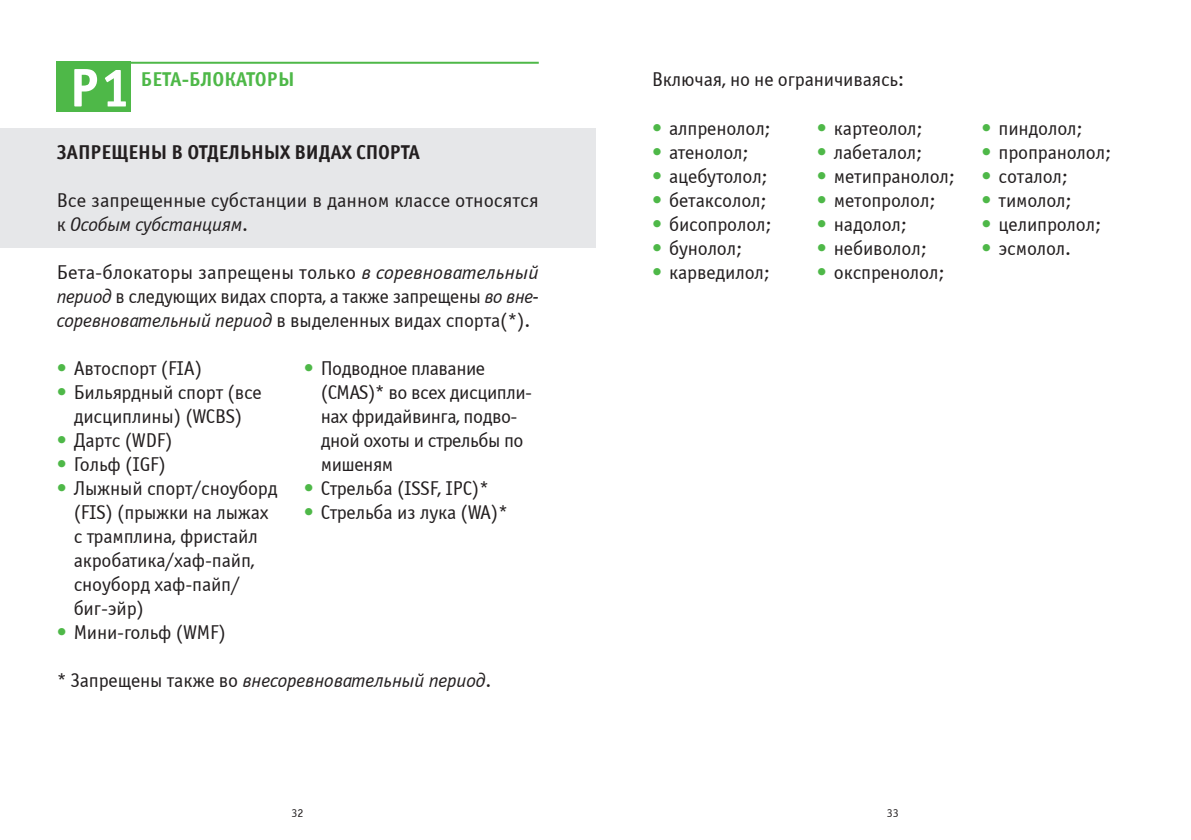
<style>
.page{position:relative;width:1191px;height:840px;background:#fff}
.page>*{position:absolute;margin:0;border:0;box-sizing:border-box;transform-origin:0 0}
.t1{font:700 54.6px "Officina Sans Win C";color:#fff}
.t2{font:20px/24px "Officina Sans Win C";letter-spacing:-.01em;color:#231f20}
.t3{font:italic 20px "Officina Sans Win C";letter-spacing:-.01em;color:#231f20}
.t4{font:700 20px "Officina Sans Win C";letter-spacing:-.01em;color:#231f20}
.t5{font:700 20px "Officina Sans Win C";color:#4eb848}
.t6{font:12px "Officina Sans Win C";color:#231f20}
.s1{font-style:italic}
.s2{color:#4eb848}
.s3{font-style:normal}
</style>
<div class="page">
<div style="left:0;top:128px;width:595px;height:119px;background:#e6e7e9"></div>
<div style="left:57px;top:62px;width:74px;height:50px;background:#4eb848"></div>
<hr style="left:57px;top:62px;width:482px;height:2px;background:#4eb848">
<h1 class="t1" style="left:69px;top:58px;width:63px">P1</h1>
<p class="t5" style="left:141px;top:69px;width:155px">БЕТА-БЛОКАТОРЫ</p>
<p class="t4" style="left:57px;top:141px;width:365px">ЗАПРЕЩЕНЫ В ОТДЕЛЬНЫХ ВИДАХ СПОРТА</p>
<p class="t2" style="left:57px;top:188px;width:483px">Все запрещенные субстанции в данном классе относятся к <span class="s1">Особым субстанциям</span>.</p>
<p class="t2" style="left:57px;top:260px;width:483px;text-align:justify">Бета-блокаторы запрещены только <span class="s1">в соревновательный период</span> в следующих видах спорта, а также запрещены <span class="s1">во вне&shy;соревновательный период</span> в выделенных видах спорта(*).</p>
<p class="t2" style="left:57px;top:356px;width:147px"><span class="s2">•</span> Автоспорт (FIA)</p>
<p class="t2" style="left:57px;top:380px;width:207px;text-align:center"><span class="s2">•</span> Бильярдный спорт (все дисциплины) (WCBS)</p>
<p class="t2" style="left:57px;top:428px;width:117px"><span class="s2">•</span> Дартс (WDF)</p>
<p class="t2" style="left:57px;top:452px;width:111px"><span class="s2">•</span> Гольф (IGF)</p>
<p class="t2" style="left:74px;top:476px;width:205px;text-indent:-17px"><span class="s2">•</span> Лыжный спорт/сноуборд (FIS) (прыжки на лыжах с трамплина, фристайл акробатика/хаф-пайп, сноуборд хаф-пайп/ биг-эйр)</p>
<p class="t2" style="left:57px;top:620px;width:171px"><span class="s2">•</span> Мини-гольф (WMF)</p>
<p class="t2" style="left:321px;top:356px;width:213px;text-indent:-17px"><span class="s2">•</span> Подводное плавание (CMAS)* во всех дисципли&shy;нах фридайвинга, подво&shy;дной охоты и стрельбы по мишеням</p>
<p class="t2" style="left:304px;top:476px;width:187px"><span class="s2">•</span> Стрельба (ISSF, IPC)*</p>
<p class="t2" style="left:304px;top:500px;width:206px"><span class="s2">•</span> Стрельба из лука (WA)*</p>
<p class="t3" style="left:57px;top:672px;width:436px"><span class="s3">* Запрещены также во</span> внесоревновательный период<span class="s3">.</span></p>
<p class="t2" style="left:652px;top:68px;width:253px">Включая, но не ограничиваясь:</p>
<p class="t2" style="left:652px;top:116px;width:120px"><span class="s2">•</span> алпренолол;</p>
<p class="t2" style="left:652px;top:140px;width:98px"><span class="s2">•</span> атенолол;</p>
<p class="t2" style="left:652px;top:164px;width:117px"><span class="s2">•</span> ацебутолол;</p>
<p class="t2" style="left:652px;top:188px;width:116px"><span class="s2">•</span> бетаксолол;</p>
<p class="t2" style="left:652px;top:212px;width:121px"><span class="s2">•</span> бисопролол;</p>
<p class="t2" style="left:652px;top:236px;width:92px"><span class="s2">•</span> бунолол;</p>
<p class="t2" style="left:652px;top:260px;width:119px"><span class="s2">•</span> карведилол;</p>
<p class="t2" style="left:817px;top:116px;width:107px"><span class="s2">•</span> картеолол;</p>
<p class="t2" style="left:817px;top:140px;width:107px"><span class="s2">•</span> лабеталол;</p>
<p class="t2" style="left:817px;top:164px;width:140px"><span class="s2">•</span> метипранолол;</p>
<p class="t2" style="left:817px;top:188px;width:120px"><span class="s2">•</span> метопролол;</p>
<p class="t2" style="left:817px;top:212px;width:92px"><span class="s2">•</span> надолол;</p>
<p class="t2" style="left:817px;top:236px;width:111px"><span class="s2">•</span> небиволол;</p>
<p class="t2" style="left:817px;top:260px;width:129px"><span class="s2">•</span> окспренолол;</p>
<p class="t2" style="left:981px;top:116px;width:103px"><span class="s2">•</span> пиндолол;</p>
<p class="t2" style="left:981px;top:140px;width:131px"><span class="s2">•</span> пропранолол;</p>
<p class="t2" style="left:981px;top:164px;width:88px"><span class="s2">•</span> соталол;</p>
<p class="t2" style="left:981px;top:188px;width:92px"><span class="s2">•</span> тимолол;</p>
<p class="t2" style="left:981px;top:212px;width:121px"><span class="s2">•</span> целипролол;</p>
<p class="t2" style="left:981px;top:236px;width:91px"><span class="s2">•</span> эсмолол.</p>
<p class="t6" style="left:291px;top:806px;width:13px">32</p>
<p class="t6" style="left:887px;top:806px;width:13px">33</p>
</div>
